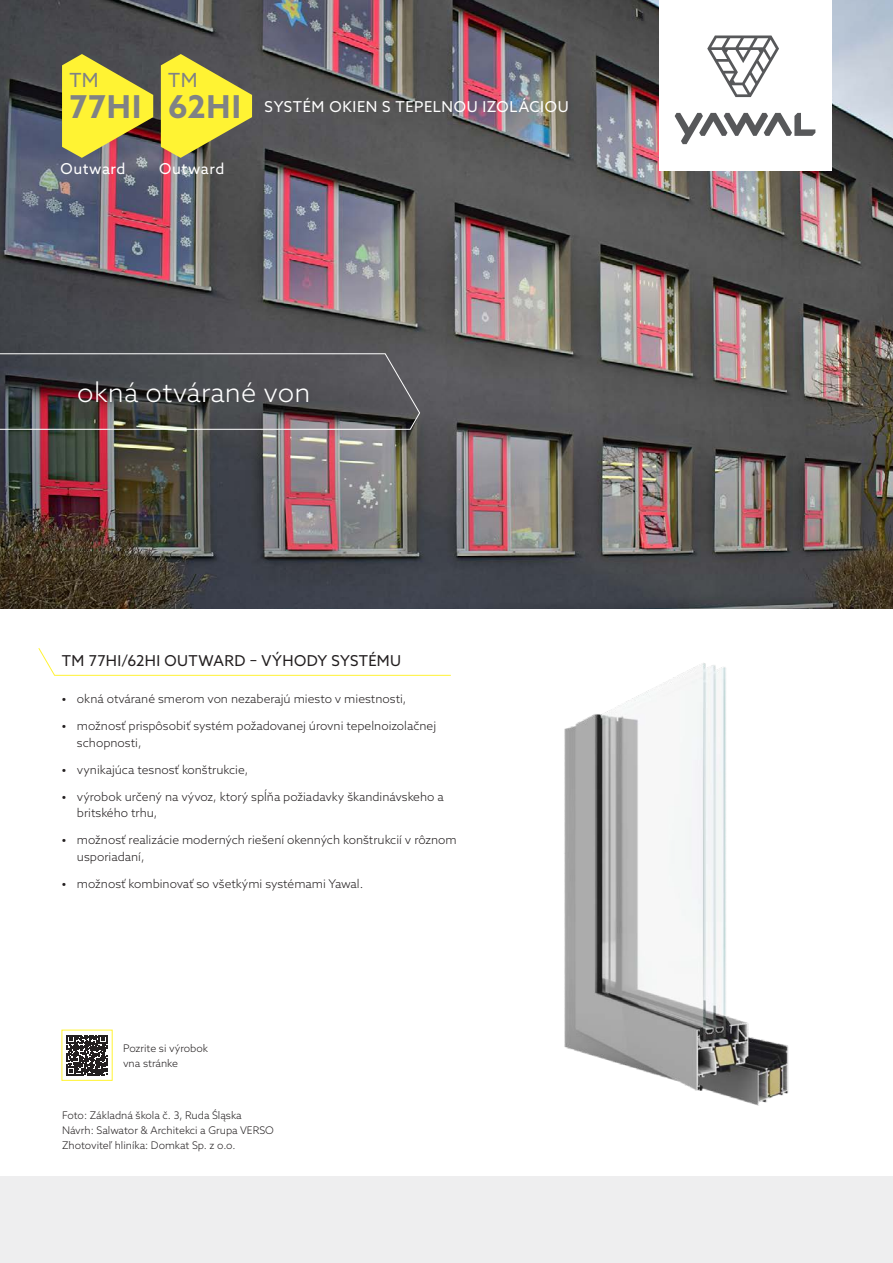
<style>
.page{position:relative;width:893px;height:1263px;background:#fff}
.page>*{position:absolute;margin:0;border:0;box-sizing:border-box;transform-origin:0 0}
.diament_systemowy_M_SZARY{font:700 31.5px "Azo Sans";letter-spacing:.03em;color:#808285}
.napis_w_ramce_na_obrazku{font:300 27px "Azo Sans";letter-spacing:.01em;color:#fff}
.diament_systemowy_S_SZARY{font:19.5px "Azo Sans";color:#808285}
.zalety_systemu{font:15px "Azo Sans";letter-spacing:.02em;color:#231f20}
.napis_obok_diamentu{font:15px "Azo Sans";letter-spacing:.04em;color:#fff}
.podpis_pod_diamentem_biały{font:15px "Azo Sans";letter-spacing:.035em;color:#fff}
.t1{font:300 12px/16.5px "Azo Sans";color:#231f20}
.opis_zdjecia{font:300 10.5px/15px "Azo Sans";color:#231f20}
.s1{font-weight:700}
</style>
<div class="page">
<img style="left:564px;top:663px;width:225px;height:443px">
<img style="left:0;top:0;width:893px;height:608px">
<div style="left:659px;top:0;width:172px;height:171px;background:#fff"></div>
<svg style="left:707px;top:36px;width:72px;height:61px"></svg>
<svg style="left:675px;top:113px;width:140px;height:31px"></svg>
<div style="left:0;top:1176px;width:893px;height:87px;background:#eeeeef"></div>
<svg style="left:38px;top:648px;width:413px;height:28px"></svg>
<svg style="left:62px;top:54px;width:91px;height:104px;background:#c7bc3f"></svg>
<svg style="left:161px;top:54px;width:91px;height:104px;background:#c6bd3e"></svg>
<svg style="left:0;top:353px;width:420px;height:77px;background:#514d50"></svg>
<svg style="left:67px;top:1035px;width:40px;height:40px"></svg>
<p class="diament_systemowy_S_SZARY" style="left:69px;top:68px;width:31px">TM</p>
<p class="diament_systemowy_M_SZARY" style="left:69px;top:86px;width:73px">77HI</p>
<p class="podpis_pod_diamentem_biały" style="left:60px;top:158px;width:67px">Outward</p>
<p class="diament_systemowy_S_SZARY" style="left:168px;top:68px;width:31px">TM</p>
<p class="diament_systemowy_M_SZARY" style="left:168px;top:86px;width:74px">62HI</p>
<p class="podpis_pod_diamentem_biały" style="left:159px;top:158px;width:67px">Outward</p>
<p class="napis_obok_diamentu" style="left:265px;top:97px;width:306px">SYSTÉM OKIEN S TEPELNOU IZOLÁCIOU</p>
<p class="napis_w_ramce_na_obrazku" style="left:77px;top:375px;width:235px">okná otvárané von</p>
<p class="zalety_systemu" style="left:62px;top:651px;width:341px">TM 77HI/62HI OUTWARD – VÝHODY SYSTÉMU</p>
<p class="t1" style="left:62px;top:691px;width:346px"><span class="s1">•</span> okná otvárané smerom von nezaberajú miesto v miestnosti,</p>
<p class="t1" style="left:77px;top:718px;width:361px;text-indent:-15px"><span class="s1">•</span> možnosť prispôsobiť systém požadovanej úrovni tepelnoizolačnej schopnosti,</p>
<p class="t1" style="left:62px;top:761px;width:188px"><span class="s1">•</span> vynikajúca tesnosť konštrukcie,</p>
<p class="t1" style="left:77px;top:788px;width:368px;text-indent:-15px"><span class="s1">•</span> výrobok určený na vývoz, ktorý spĺňa požiadavky škandinávskeho a britského trhu,</p>
<p class="t1" style="left:77px;top:832px;width:381px;text-indent:-15px"><span class="s1">•</span> možnosť realizácie moderných riešení okenných konštrukcií v rôznom usporiadaní,</p>
<p class="t1" style="left:62px;top:875px;width:303px"><span class="s1">•</span> možnosť kombinovať so všetkými systémami Yawal.</p>
<p class="opis_zdjecia" style="left:123px;top:1040px;width:87px">Pozrite si výrobok vna stránke</p>
<p class="opis_zdjecia" style="left:62px;top:1107px;width:213px">Foto: Základná škola č. 3, Ruda Śląska<br>Návrh: Salwator &amp; Architekci a Grupa VERSO<br>Zhotoviteľ hliníka: Domkat Sp. z o.o.</p>
</div>
